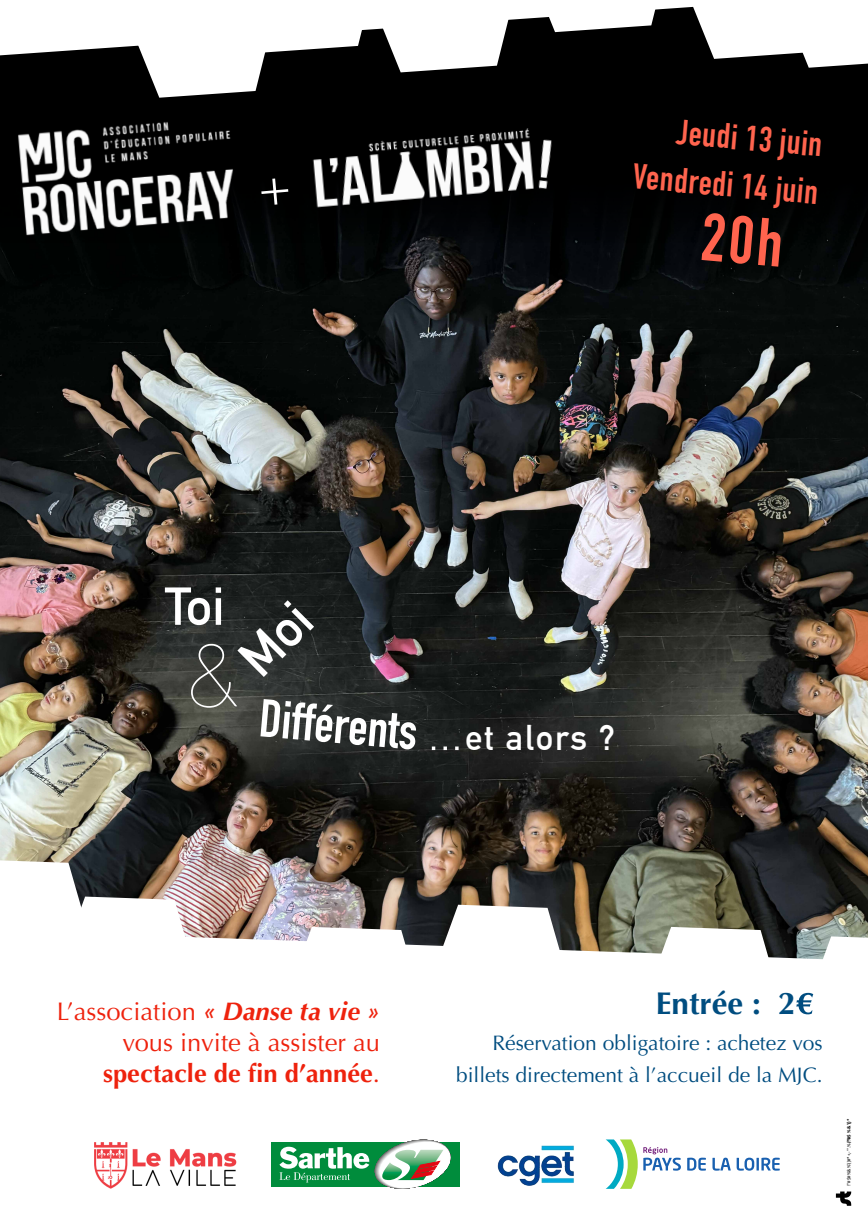
<style>
.page{position:relative;width:868px;height:1228px;background:#fff}
.page>*{position:absolute;margin:0;border:0;box-sizing:border-box;transform-origin:0 0}
.t1{font:200 87.5px "Helvetica Neue";color:#fff}
.t2{font:700 52.5px "DIN Condensed";color:#fff}
.t3{font:700 52.5px "DIN Alternate";color:#fff}
.t4{font:700 35px/47.9px "DIN Condensed";color:#ff644e;text-align:right}
.t5{font:700 35px "DIN Alternate";letter-spacing:.05em;color:#fff}
.t6{font:700 31.5px "Optima";color:#004d80}
.t7{font:25.55px/31.3px "Optima";color:#ee220d;text-align:right}
.t8{font:21px/32.2px "Optima";color:#004d80;text-align:right}
.t9{font:4.9px "Calibri";color:#000}
.s1{font-weight:700;font-style:italic}
.s2{font-weight:700}
</style>
<div class="page">
<img style="left:0;top:243px;width:868px;height:687px">
<div style="left:0;top:55px;width:868px;height:188px;background:#000"></div>
<img style="left:12px;top:110px;width:232px;height:132px">
<img style="left:305px;top:122px;width:256px;height:93px">
<svg style="left:0;top:860px;width:199px;height:70px"></svg>
<img style="left:281px;top:905px;width:291px;height:25px">
<svg style="left:641px;top:927px;width:144px;height:3px"></svg>
<svg style="left:183px;top:930px;width:685px;height:276px"></svg>
<div style="left:272px;top:1142px;width:188px;height:44px;background:#008c3c"></div>
<svg style="left:375px;top:1139px;width:77px;height:50px"></svg>
<svg style="left:279px;top:1147px;width:90px;height:35px"></svg>
<img style="left:483px;top:1138px;width:105px;height:52px">
<div style="left:599px;top:1135px;width:188px;height:59px;background:#fff"></div>
<svg style="left:687px;top:1157px;width:19px;height:13px"></svg>
<svg style="left:712px;top:1157px;width:19px;height:13px"></svg>
<svg style="left:737px;top:1157px;width:43px;height:13px"></svg>
<svg style="left:606px;top:1139px;width:75px;height:50px"></svg>
<img style="left:94px;top:1137px;width:155px;height:54px">
<svg style="left:432px;top:746px;width:27px;height:4px"></svg>
<svg style="left:690px;top:52px;width:178px;height:16px"></svg>
<svg style="left:123px;top:55px;width:390px;height:43px"></svg>
<svg style="left:6px;top:6px;width:786px;height:49px"></svg>
<svg style="left:796px;top:936px;width:72px;height:137px"></svg>
<svg style="left:836px;top:1191px;width:15px;height:15px"></svg>
<div style="left:702px;top:212px;width:80px;height:55px;background:#030506"></div>
<svg style="left:260px;top:177px;width:29px;height:29px"></svg>
<svg style="left:237px;top:600px;width:77px;height:77px;background:#272b2a"></svg>
<h3 class="t4" style="left:639px;top:104px;width:187px;rotate:5deg">Jeudi 13 juin<br>Vendredi 14 juin</h3>
<h2 class="t3" style="left:165px;top:566px;width:61px">Toi</h2>
<h1 class="t1" style="left:187px;top:607px;width:52px">&amp;</h1>
<h2 class="t2" style="left:263px;top:682px;width:160px;rotate:5deg">Différents</h2>
<h3 class="t5" style="left:465px;top:711px;width:152px">et alors ?</h3>
<p class="t7" style="left:57px;top:996px;width:325px">L’association <span class="s1">« Danse ta vie »</span></p>
<h3 class="t6" style="left:656px;top:985px;width:142px">Entrée : 2</h3>
<p class="t7" style="left:103px;top:1027px;width:278px">vous invite à assister au <span class="s2">spectacle de fin d’année</span>.</p>
<p class="t8" style="left:456px;top:1027px;width:368px">Réservation obligatoire : achetez vos billets directement à l’accueil de la MJC.</p>
<p class="t9" style="left:846px;top:1186px;width:69px;rotate:-90deg">!"#$#%&amp;%'()#*+,-"'.%/%<span class="s2">!"#$ %&amp;'()*</span></p>
</div>
